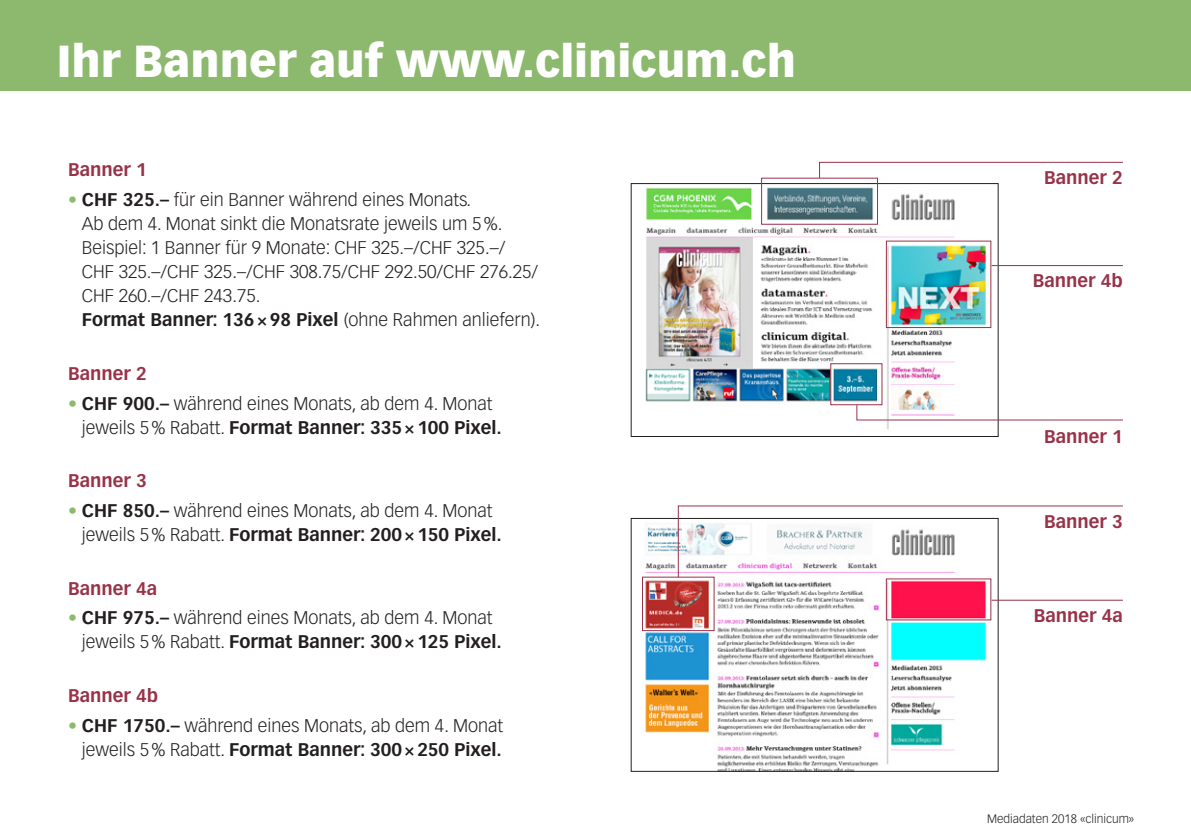
<style>
.page{position:relative;width:1191px;height:840px;background:#fff}
.page>*{position:absolute;margin:0;border:0;box-sizing:border-box;transform-origin:0 0}
.t1{font:900 44px "Vectora LT Std";color:#fff}
.t2{font:300 18px/24px "Vectora LT Std";color:#231f20}
.t3{font:700 18px "Vectora LT Std";color:#983249}
.t4{font:300 12px "Vectora LT Std";color:#231f20}
.s1{color:#8db96e}
.s2{font-weight:700}
</style>
<div class="page">
<div style="left:0;top:0;width:1191px;height:91px;background:#8db96e"></div>
<img style="left:645px;top:187px;width:351px;height:243px">
<div style="left:630px;top:183px;width:368px;height:254px;border:1px solid #231f20"></div>
<img style="left:642px;top:527px;width:354px;height:242px">
<div style="left:761px;top:177px;width:117px;height:48px;border:1px solid #983249"></div>
<div style="left:830px;top:363px;width:52px;height:42px;border:1px solid #983249"></div>
<div style="left:886px;top:240px;width:105px;height:88px;border:1px solid #983249"></div>
<svg style="left:818px;top:161px;width:305px;height:18px"></svg>
<svg style="left:677px;top:505px;width:446px;height:73px"></svg>
<svg style="left:856px;top:404px;width:267px;height:17px"></svg>
<hr style="left:991px;top:265px;width:132px;height:1px;background:#983249">
<hr style="left:991px;top:599px;width:132px;height:1px;background:#983249">
<h1 class="t1" style="left:57px;top:33px;width:741px">Ihr Banner auf www.clinicum.ch</h1>
<p class="t3" style="left:68px;top:159px;width:80px">Banner 1</p>
<p class="t2" style="left:82px;top:188px;width:460px;text-indent:-14px"><span class="s1">•</span> <span class="s2">CHF 325.–</span> für ein Banner während eines Monats.<br>Ab dem 4. Monat sinkt die Monatsrate jeweils um 5%.<br>Beispiel: 1 Banner für 9 Monate: CHF 325.–/CHF 325.–/ CHF 325.–/CHF 325.–/CHF 308.75/CHF 292.50/CHF 276.25/ CHF 260.–/CHF 243.75.<br><span class="s2">Format Banner: 136×98 Pixel</span> (ohne Rahmen anliefern).</p>
<p class="t3" style="left:68px;top:362px;width:80px">Banner 2</p>
<p class="t2" style="left:82px;top:391px;width:422px;text-indent:-14px"><span class="s1">•</span> <span class="s2">CHF 900.–</span> während eines Monats, ab dem 4. Monat jeweils 5% Rabatt. <span class="s2">Format Banner: 335×100 Pixel.</span></p>
<p class="t3" style="left:68px;top:469px;width:80px">Banner 3</p>
<p class="t2" style="left:82px;top:498px;width:422px;text-indent:-14px"><span class="s1">•</span> <span class="s2">CHF 850.–</span> während eines Monats, ab dem 4. Monat jeweils 5% Rabatt. <span class="s2">Format Banner: 200×150 Pixel.</span></p>
<p class="t3" style="left:68px;top:577px;width:90px">Banner 4a</p>
<p class="t2" style="left:82px;top:606px;width:422px;text-indent:-14px"><span class="s1">•</span> <span class="s2">CHF 975.–</span> während eines Monats, ab dem 4. Monat jeweils 5% Rabatt. <span class="s2">Format Banner: 300×125 Pixel.</span></p>
<p class="t3" style="left:68px;top:684px;width:91px">Banner 4b</p>
<p class="t2" style="left:68px;top:713px;width:436px;text-align:right"><span class="s1">•</span> <span class="s2">CHF 1750.–</span> während eines Monats, ab dem 4. Monat jeweils 5% Rabatt. <span class="s2">Format Banner: 300×250 Pixel.</span></p>
<p class="t3" style="left:1044px;top:166px;width:80px">Banner 2</p>
<p class="t3" style="left:1033px;top:270px;width:91px">Banner 4b</p>
<p class="t3" style="left:1044px;top:425px;width:80px">Banner 1</p>
<p class="t3" style="left:1044px;top:510px;width:80px">Banner 3</p>
<p class="t3" style="left:1034px;top:604px;width:90px">Banner 4a</p>
<p class="t4" style="left:987px;top:811px;width:149px">Mediadaten 2018 «clinicum»</p>
</div>
